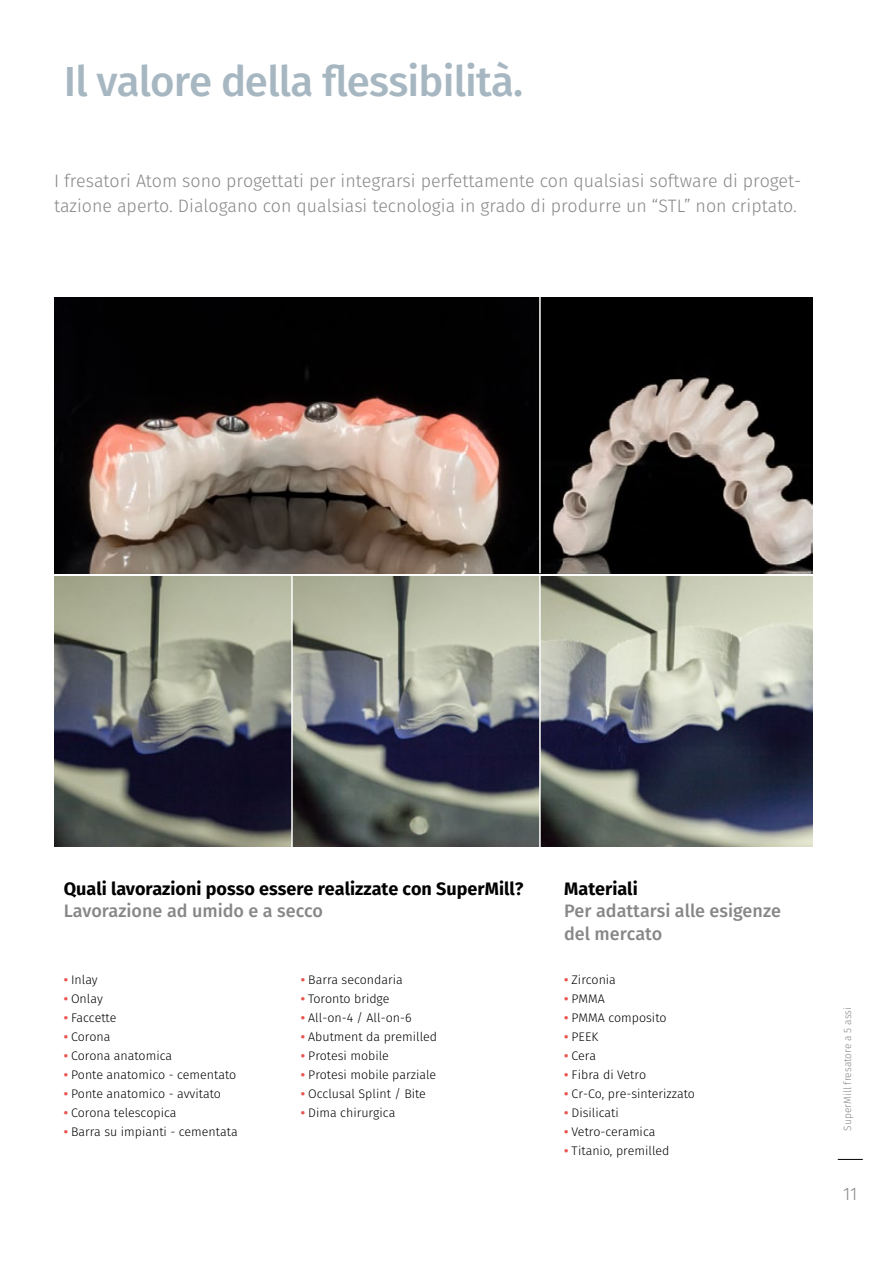
<style>
.page{position:relative;width:893px;height:1263px;background:#fff}
.page>*{position:absolute;margin:0;border:0;box-sizing:border-box;transform-origin:0 0}
.t1{font:500 42px "Fira Sans";letter-spacing:-.02em;color:#a7b7c2}
.t2{font:300 18px/25.5px "Fira Sans";color:#878787}
.t3{font:700 18px "Fira Sans";color:#000}
.t4{font:500 18px/22.5px "Fira Sans";color:#878787}
.t5{font:300 12.45px "Fira Sans";color:#000}
.t6{font:300 10.5px "Fira Sans";color:#878787}
.s1{font-weight:700;color:#ea5652}
</style>
<div class="page">
<img style="left:54px;top:576px;width:237px;height:270px">
<svg style="left:293px;top:576px;width:246px;height:270px;background:#7b7e7b"></svg>
<svg style="left:541px;top:576px;width:271px;height:270px;background:#838786"></svg>
<img style="left:541px;top:297px;width:271px;height:276px">
<svg style="left:838px;top:1159px;width:25px;height:1px"></svg>
<svg style="left:54px;top:297px;width:485px;height:276px;background:#4e423c"></svg>
<h1 class="t1" style="left:64px;top:51px;width:461px">Il valore della flessibilità.</h1>
<h2 class="t2" style="left:54px;top:167px;width:749px">I fresatori Atom sono progettati per integrarsi perfettamente con qualsiasi software di proget&shy;tazione aperto. Dialogano con qualsiasi tecnologia in grado di produrre un “STL” non criptato.</h2>
<h2 class="t3" style="left:64px;top:876px;width:461px">Quali lavorazioni posso essere realizzate con SuperMill?</h2>
<h2 class="t4" style="left:64px;top:900px;width:261px">Lavorazione ad umido e a secco</h2>
<p class="t5" style="left:64px;top:971px;width:35px"><span class="s1">•</span> Inlay</p>
<p class="t5" style="left:64px;top:990px;width:41px"><span class="s1">•</span> Onlay</p>
<p class="t5" style="left:64px;top:1009px;width:54px"><span class="s1">•</span> Faccette</p>
<p class="t5" style="left:64px;top:1028px;width:48px"><span class="s1">•</span> Corona</p>
<p class="t5" style="left:64px;top:1047px;width:110px"><span class="s1">•</span> Corona anatomica</p>
<p class="t5" style="left:64px;top:1066px;width:174px"><span class="s1">•</span> Ponte anatomico - cementato</p>
<p class="t5" style="left:64px;top:1085px;width:159px"><span class="s1">•</span> Ponte anatomico - avvitato</p>
<p class="t5" style="left:64px;top:1104px;width:114px"><span class="s1">•</span> Corona telescopica</p>
<p class="t5" style="left:64px;top:1123px;width:175px"><span class="s1">•</span> Barra su impianti - cementata</p>
<p class="t5" style="left:301px;top:971px;width:103px"><span class="s1">•</span> Barra secondaria</p>
<p class="t5" style="left:301px;top:990px;width:90px"><span class="s1">•</span> Toronto bridge</p>
<p class="t5" style="left:301px;top:1009px;width:112px"><span class="s1">•</span> All-on-4 / All-on-6</p>
<p class="t5" style="left:301px;top:1028px;width:138px"><span class="s1">•</span> Abutment da premilled</p>
<p class="t5" style="left:301px;top:1047px;width:89px"><span class="s1">•</span> Protesi mobile</p>
<p class="t5" style="left:301px;top:1066px;width:137px"><span class="s1">•</span> Protesi mobile parziale</p>
<p class="t5" style="left:301px;top:1085px;width:127px"><span class="s1">•</span> Occlusal Splint / Bite</p>
<p class="t5" style="left:301px;top:1104px;width:96px"><span class="s1">•</span> Dima chirurgica</p>
<h2 class="t3" style="left:564px;top:876px;width:75px">Materiali</h2>
<h2 class="t4" style="left:564px;top:900px;width:218px">Per adattarsi alle esigenze del mercato</h2>
<p class="t5" style="left:564px;top:971px;width:53px"><span class="s1">•</span> Zirconia</p>
<p class="t5" style="left:564px;top:990px;width:42px"><span class="s1">•</span> PMMA</p>
<p class="t5" style="left:564px;top:1009px;width:104px"><span class="s1">•</span> PMMA composito</p>
<p class="t5" style="left:564px;top:1028px;width:35px"><span class="s1">•</span> PEEK</p>
<p class="t5" style="left:564px;top:1047px;width:33px"><span class="s1">•</span> Cera</p>
<p class="t5" style="left:564px;top:1066px;width:83px"><span class="s1">•</span> Fibra di Vetro</p>
<p class="t5" style="left:564px;top:1085px;width:132px"><span class="s1">•</span> Cr-Co, pre-sinterizzato</p>
<p class="t5" style="left:564px;top:1104px;width:56px"><span class="s1">•</span> Disilicati</p>
<p class="t5" style="left:564px;top:1123px;width:93px"><span class="s1">•</span> Vetro-ceramica</p>
<p class="t5" style="left:564px;top:1142px;width:107px"><span class="s1">•</span> Titanio, premilled</p>
<p class="t6" style="left:840px;top:1130px;width:125px;rotate:-90deg">SuperMill fresatore a 5 assi</p>
<h2 class="t2" style="left:843px;top:1181px;width:16px">11</h2>
</div>
